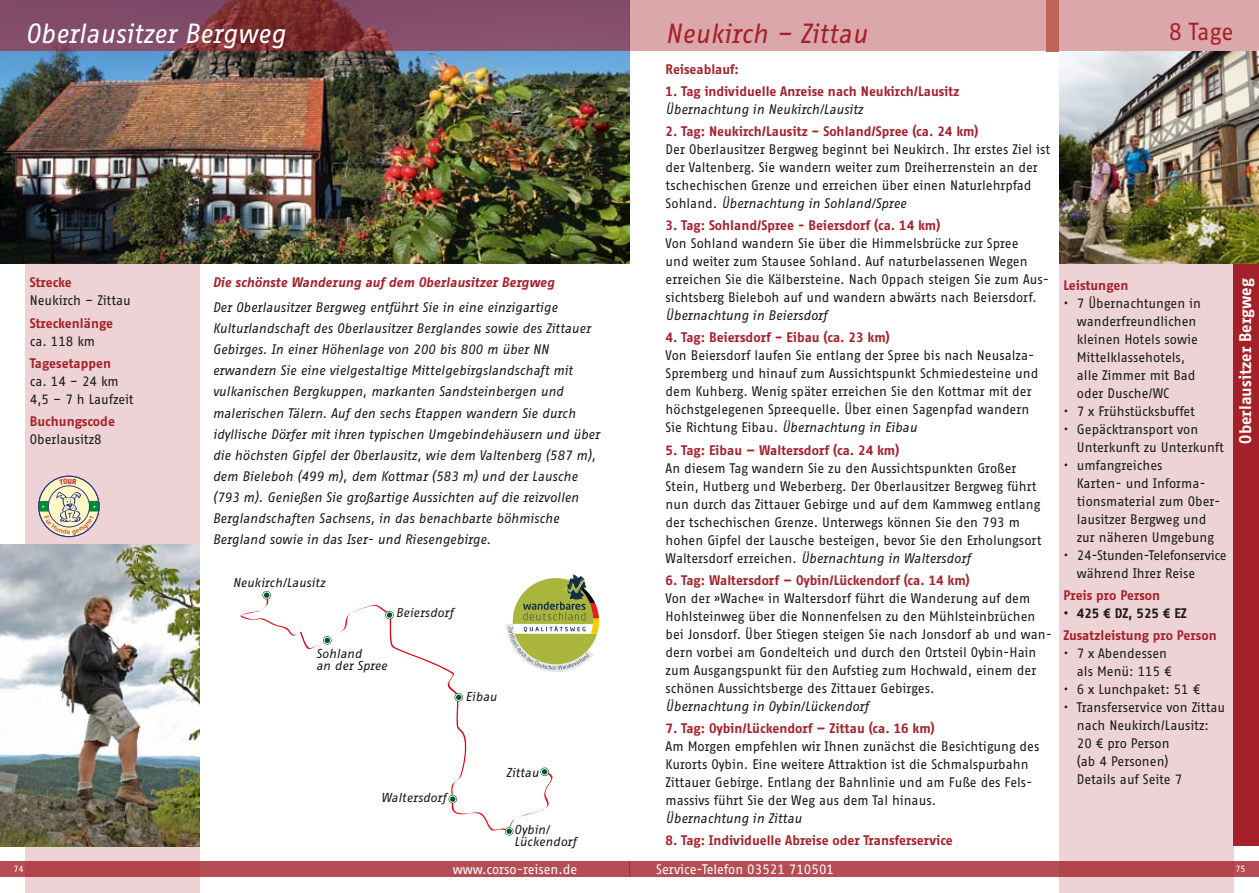
<style>
.page{position:relative;width:1259px;height:893px;background:#fff}
.page>*{position:absolute;margin:0;border:0;box-sizing:border-box;transform-origin:0 0}
.t1{font:italic 27px "Fago Office Sans OT";color:#fff;scale:.96 1}
.t2{font:italic 27px "Fago Office Sans OT";letter-spacing:-.005em;color:#a5212a;scale:.96 1}
.t3{font:24px "Fago Office Sans OT";color:#a5212a;scale:.96 1}
.t4{font:700 16.5px "Fago Office Sans OT";color:#fff;scale:.96 1}
.t5{font:13.5px/18px "Fago Office Sans OT";color:#1a1a18;scale:.96 1}
.t6{font:italic 13.5px/21px "Fago Office Sans OT";color:#1a1a18;scale:.96 1}
.t7{font:700 13.5px "Fago Office Sans OT";color:#a5212a;scale:.96 1}
.t8{font:italic 700 13.5px "Fago Office Sans OT";color:#a5212a;scale:.96 1}
.t9{font:13.5px "Fago Office Sans OT";color:#fff;scale:.96 1}
.t10{font:13.5px/18px "Fago Office Sans OT";letter-spacing:-.02em;color:#1a1a18;scale:.96 1}
.t11{font:700 13.5px "Fago Office Sans OT";color:#1a1a18;scale:.96 1}
.t12{font:italic 12.6px/12px "Fago Office Sans OT";letter-spacing:-.005em;color:#1a1a18}
.t13{font:9px "Fago Office Sans OT";color:#fff;scale:.96 1}
.s1{font-style:italic}
</style>
<div class="page">
<img style="left:0;top:51px;width:629px;height:213px">
<div style="left:26px;top:264px;width:174px;height:629px;background:#edd3d5"></div>
<img style="left:0;top:544px;width:200px;height:302px">
<div style="left:0;top:861px;width:629px;height:15px;background:#b74d54"></div>
<svg style="left:0;top:0;width:629px;height:51px;background:#81455b"></svg>
<svg style="left:240px;top:597px;width:313px;height:235px"></svg>
<svg style="left:454px;top:693px;width:9px;height:8px"></svg>
<div style="left:455px;top:694px;width:7px;height:7px;border:1px solid #fff;border-radius:50%"></div>
<svg style="left:448px;top:795px;width:9px;height:8px"></svg>
<div style="left:449px;top:796px;width:7px;height:6px;border:1px solid #fff;border-radius:50%"></div>
<svg style="left:505px;top:827px;width:8px;height:8px"></svg>
<div style="left:506px;top:828px;width:6px;height:7px;border:1px solid #fff;border-radius:50%"></div>
<svg style="left:540px;top:767px;width:9px;height:9px"></svg>
<div style="left:541px;top:768px;width:7px;height:7px;border:1px solid #fff;border-radius:50%"></div>
<svg style="left:385px;top:611px;width:9px;height:8px"></svg>
<div style="left:386px;top:612px;width:7px;height:6px;border:1px solid #fff;border-radius:50%"></div>
<svg style="left:323px;top:636px;width:8px;height:9px"></svg>
<div style="left:324px;top:637px;width:7px;height:7px;border:1px solid #fff;border-radius:50%"></div>
<svg style="left:262px;top:591px;width:9px;height:8px"></svg>
<div style="left:263px;top:592px;width:7px;height:6px;border:1px solid #fff;border-radius:50%"></div>
<div style="left:1233px;top:264px;width:26px;height:582px;background:#a5212a"></div>
<div style="left:1059px;top:264px;width:174px;height:629px;background:#edd3d5"></div>
<img style="left:1059px;top:51px;width:200px;height:213px">
<div style="left:629px;top:861px;width:630px;height:15px;background:#b74d54"></div>
<div style="left:629px;top:0;width:630px;height:51px;background:#dba7aa"></div>
<div style="left:1046px;top:0;width:13px;height:51px;background:#bf6358"></div>
<svg style="left:39px;top:476px;width:60px;height:61px"></svg>
<div style="left:48px;top:485px;width:42px;height:42px;border:1px solid #2e368d;border-radius:50%"></div>
<svg style="left:505px;top:574px;width:94px;height:98px"></svg>
<svg style="left:59px;top:479px;width:18px;height:6px"></svg>
<svg style="left:39px;top:492px;width:60px;height:43px;background:#c9ceb3"></svg>
<h1 class="t1" style="left:26px;top:19px;width:272px">Oberlausitzer Bergweg</h1>
<p class="t7" style="left:30px;top:275px;width:45px">Strecke</p>
<p class="t5" style="left:30px;top:292px;width:107px">Neukirch – Zittau</p>
<p class="t7" style="left:30px;top:315px;width:88px">Streckenlänge</p>
<p class="t5" style="left:30px;top:332px;width:70px">ca. 118 km</p>
<p class="t7" style="left:30px;top:355px;width:86px">Tagesetappen</p>
<p class="t5" style="left:30px;top:372px;width:110px">ca. 14 – 24 km<br>4,5 – 7 h Laufzeit</p>
<p class="t7" style="left:30px;top:414px;width:90px">Buchungscode</p>
<p class="t5" style="left:30px;top:430px;width:76px">Oberlausitz8</p>
<p class="t13" style="left:13px;top:864px;width:12px">74</p>
<p class="t8" style="left:213px;top:275px;width:358px">Die schönste Wanderung auf dem Oberlausitzer Bergweg</p>
<p class="t6" style="left:213px;top:297px;width:405px">Der Oberlausitzer Bergweg entführt Sie in eine einzigartige Kulturlandschaft des Oberlausitzer Berglandes sowie des Zittauer Gebirges. In einer Höhenlage von 200 bis 800 m über NN erwandern Sie eine vielgestaltige Mittelgebirgslandschaft mit vulkanischen Bergkuppen, markanten Sandsteinbergen und malerischen Tälern. Auf den sechs Etappen wandern Sie durch idyllische Dörfer mit ihren typischen Umgebindehäusern und über die höchsten Gipfel der Oberlausitz, wie dem Valtenberg (587 m), dem Bieleboh (499 m), dem Kottmar (583 m) und der Lausche (793 m). Genießen Sie großartige Aussichten auf die reizvollen Berglandschaften Sachsens, in das benachbarte böhmische Bergland sowie in das Iser- und Riesengebirge.</p>
<p class="t12" style="left:233px;top:577px;width:94px">Neukirch/Lausitz</p>
<p class="t12" style="left:396px;top:607px;width:59px">Beiersdorf</p>
<p class="t12" style="left:316px;top:647px;width:73px">Sohland<br>an der Spree</p>
<p class="t12" style="left:465px;top:690px;width:33px">Eibau</p>
<p class="t12" style="left:381px;top:792px;width:67px">Waltersdorf</p>
<p class="t12" style="left:506px;top:767px;width:34px">Zittau</p>
<p class="t12" style="left:514px;top:824px;width:64px">Oybin/<br>Lückendorf</p>
<p class="t9" style="left:453px;top:862px;width:131px">www.corso-reisen.de</p>
<h1 class="t2" style="left:665px;top:19px;width:212px">Neukirch – Zittau</h1>
<p class="t7" style="left:665px;top:61px;width:78px">Reiseablauf:</p>
<p class="t7" style="left:665px;top:83px;width:308px">1. Tag individuelle Anreise nach Neukirch/Lausitz</p>
<p class="t6" style="left:665px;top:99px;width:207px">Übernachtung in Neukirch/Lausitz</p>
<p class="t7" style="left:665px;top:124px;width:327px">2. Tag: Neukirch/Lausitz – Sohland/Spree (ca. 24 km)</p>
<p class="t5" style="left:665px;top:140px;width:402px">Der Oberlausitzer Bergweg beginnt bei Neukirch. Ihr erstes Ziel ist der Valtenberg. Sie wandern weiter zum Dreiherrenstein an der tschechischen Grenze und erreichen über einen Naturlehrpfad Sohland. <span class="s1">Übernachtung in Sohland/Spree</span></p>
<p class="t7" style="left:665px;top:218px;width:288px">3. Tag: Sohland/Spree - Beiersdorf (ca. 14 km)</p>
<p class="t5" style="left:665px;top:235px;width:401px">Von Sohland wandern Sie über die Himmelsbrücke zur Spree<br>und weiter zum Stausee Sohland. Auf naturbelassenen Wegen erreichen Sie die Kälbersteine. Nach Oppach steigen Sie zum Aus&shy;sichtsberg Bieleboh auf und wandern abwärts nach Beiersdorf.</p>
<p class="t6" style="left:665px;top:305px;width:170px">Übernachtung in Beiersdorf</p>
<p class="t7" style="left:665px;top:330px;width:235px">4. Tag: Beiersdorf – Eibau (ca. 23 km)</p>
<p class="t5" style="left:665px;top:347px;width:390px">Von Beiersdorf laufen Sie entlang der Spree bis nach Neusalza-Spremberg und hinauf zum Aussichtspunkt Schmiedesteine und dem Kuhberg. Wenig später erreichen Sie den Kottmar mit der höchstgelegenen Spreequelle. Über einen Sagenpfad wandern Sie Richtung Eibau. <span class="s1">Übernachtung in Eibau</span></p>
<p class="t7" style="left:665px;top:442px;width:245px">5. Tag: Eibau — Waltersdorf (ca. 24 km)</p>
<p class="t5" style="left:665px;top:459px;width:393px">An diesem Tag wandern Sie zu den Aussichtspunkten Großer Stein, Hutberg und Weberberg. Der Oberlausitzer Bergweg führt nun durch das Zittauer Gebirge und auf dem Kammweg entlang der tschechischen Grenze. Unterwegs können Sie den 793 m hohen Gipfel der Lausche besteigen, bevor Sie den Erholungsort Waltersdorf erreichen. <span class="s1">Übernachtung in Waltersdorf</span></p>
<p class="t7" style="left:665px;top:572px;width:318px">6. Tag: Waltersdorf — Oybin/Lückendorf (ca. 14 km)</p>
<p class="t5" style="left:665px;top:589px;width:404px">Von der »Wache« in Waltersdorf führt die Wanderung auf dem Hohlsteinweg über die Nonnenfelsen zu den Mühlsteinbrüchen bei Jonsdorf. Über Stiegen steigen Sie nach Jonsdorf ab und wan&shy;dern vorbei am Gondelteich und durch den Ortsteil Oybin-Hain zum Ausgangspunkt für den Aufstieg zum Hochwald, einem der schönen Aussichtsberge des Zittauer Gebirges.</p>
<p class="t6" style="left:665px;top:696px;width:213px">Übernachtung in Oybin/Lückendorf</p>
<p class="t7" style="left:665px;top:721px;width:282px">7. Tag: Oybin/Lückendorf — Zittau (ca. 16 km)</p>
<p class="t5" style="left:665px;top:738px;width:391px">Am Morgen empfehlen wir Ihnen zunächst die Besichtigung des Kurorts Oybin. Eine weitere Attraktion ist die Schmalspurbahn Zittauer Gebirge. Entlang der Bahnlinie und am Fuße des Fels&shy;massivs führt Sie der Weg aus dem Tal hinaus.</p>
<p class="t6" style="left:665px;top:808px;width:143px">Übernachtung in Zittau</p>
<p class="t7" style="left:665px;top:833px;width:300px">8. Tag: Individuelle Abreise oder Transferservice</p>
<p class="t9" style="left:656px;top:861px;width:187px">Service-Telefon 03521 710501</p>
<h2 class="t3" style="left:1168px;top:19px;width:69px">8 Tage</h2>
<p class="t7" style="left:1063px;top:277px;width:69px">Leistungen</p>
<p class="t5" style="left:1077px;top:294px;width:131px;text-indent:-14px">• 7 Übernachtungen in wanderfreundlichen kleinen Hotels sowie<br>Mittelklassehotels, alle Zimmer mit Bad oder Dusche/WC</p>
<p class="t5" style="left:1063px;top:402px;width:139px">• 7 x Frühstücksbuffet</p>
<p class="t5" style="left:1077px;top:420px;width:155px;text-indent:-14px">• Gepäcktransport von<br>Unterkunft zu Unterkunft</p>
<p class="t5" style="left:1077px;top:456px;width:151px;text-indent:-14px">• umfangreiches<br>Karten- und Informa&shy;tionsmaterial zum Ober&shy;lausitzer Bergweg und zur näheren Umgebung</p>
<p class="t10" style="left:1077px;top:546px;width:157px;text-indent:-14px">• 24-Stunden-Telefonservice während Ihrer Reise</p>
<p class="t7" style="left:1063px;top:587px;width:102px">Preis pro Person</p>
<p class="t11" style="left:1063px;top:605px;width:130px">• 425 € DZ, 525 € EZ</p>
<p class="t7" style="left:1063px;top:628px;width:161px">Zusatzleistung pro Person</p>
<p class="t5" style="left:1077px;top:644px;width:100px;text-indent:-14px">• 7 x Abendessen als Menü: 115 €</p>
<p class="t5" style="left:1063px;top:680px;width:144px">• 6 x Lunchpaket: 51 €</p>
<p class="t5" style="left:1077px;top:698px;width:156px;text-indent:-14px">• Transferservice von Zittau nach Neukirch/Lausitz:<br>20 € pro Person<br>(ab 4 Personen)<br>Details auf Seite 7</p>
<p class="t4" style="left:1236px;top:444px;width:173px;rotate:-90deg">Oberlausitzer Bergweg</p>
<p class="t13" style="left:1235px;top:864px;width:12px">75</p>
</div>
